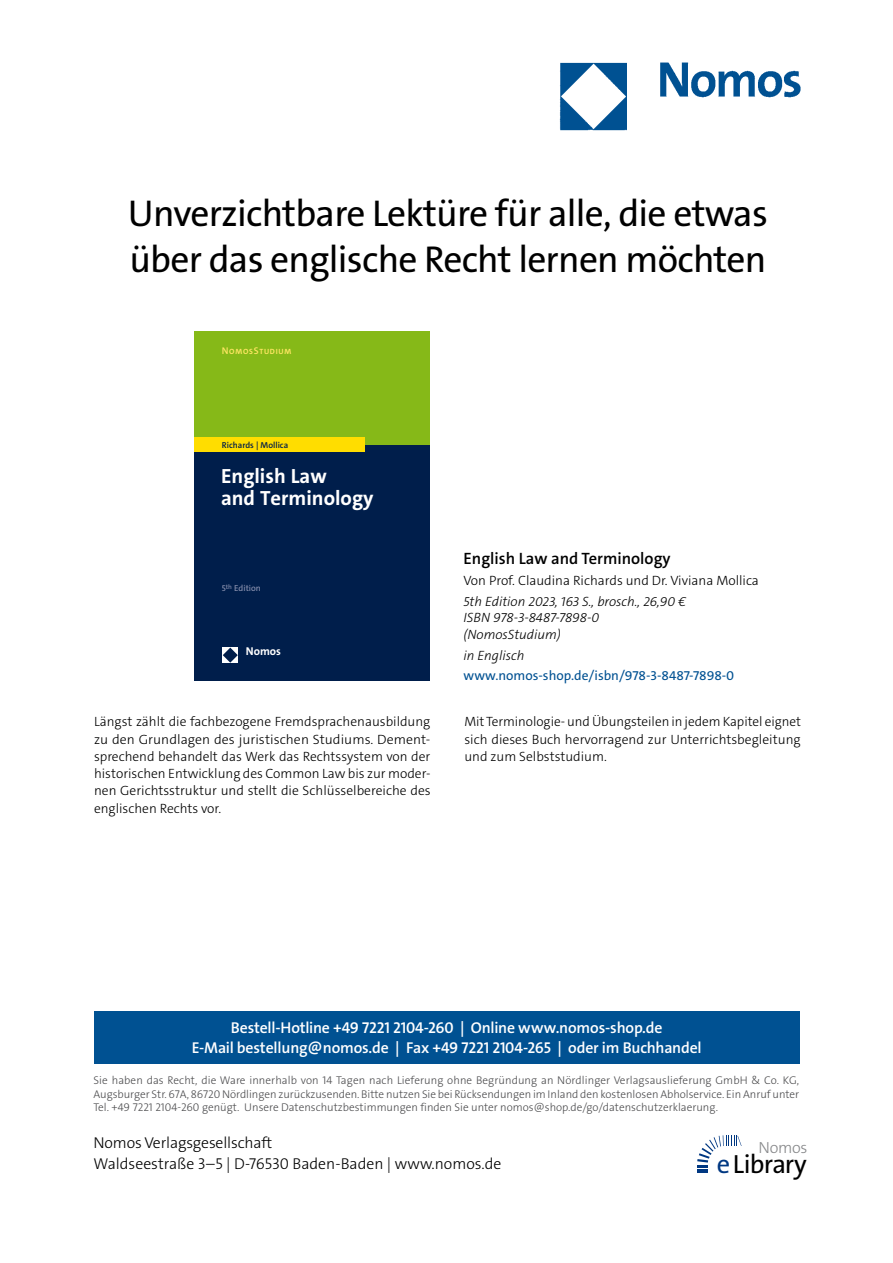
<style>
.page{position:relative;width:893px;height:1263px;background:#fff}
.page>*{position:absolute;margin:0;border:0;box-sizing:border-box;transform-origin:0 0}
.t1{font:37.5px/46.5px "The Sans Os F";letter-spacing:-.02em;color:#000}
.t2{font:26.4px "The Sans Os F";letter-spacing:-.03em;color:#000}
.t3{font:700 20.7px/21.8px "The Sans C5";color:#fff}
.t4{font:600 16.5px "The Sans C5";color:#000}
.t5{font:300 16.2px "The Sans Os F";letter-spacing:-.02em;color:#87888a}
.t6{font:600 15.75px/21px "The Sans Os F";letter-spacing:-.01em;color:#fff;text-align:center}
.t7{font:300 15.75px/21px "The Sans Os F";color:#000}
.t8{font:300 13.5px/17.2px "The Sans C5";color:#000;text-align:justify}
.t9{font:italic 300 13.5px/16.5px "The Sans C5";color:#000}
.t10{font:13.5px "The Sans C5";color:#005192}
.t11{font:700 11.4px "The Sans C5";color:#fff}
.t12{font:300 11.25px/13.5px "The Sans Os F";color:#4b4b4d;text-align:justify}
.t13{font:600 8.7px "The Sans C5";color:#001e4b}
.t14{font:8.7px "The Sans C5";color:#9298b5}
.t15{font:700 7.65px "The Sans C5";letter-spacing:.1em;color:#ffe663}
.s1{font-weight:600;font-size:9.75px}
.s2{color:#003882}
</style>
<div class="page">
<img style="left:559px;top:62px;width:242px;height:69px">
<div style="left:94px;top:1011px;width:705px;height:52px;background:#005192"></div>
<svg style="left:697px;top:1135px;width:45px;height:38px"></svg>
<div style="left:194px;top:445px;width:236px;height:235px;background:#001e4b"></div>
<div style="left:194px;top:331px;width:236px;height:114px;background:#86b918"></div>
<div style="left:194px;top:438px;width:171px;height:14px;background:#fd0"></div>
<div style="left:223px;top:647px;width:15px;height:16px;background:#fff"></div>
<svg style="left:223px;top:648px;width:15px;height:15px"></svg>
<h1 class="t1" style="left:128px;top:194px;width:641px">Unverzichtbare Lektüre für alle, die etwas über das englische Recht lernen möchten</h1>
<p class="t15" style="left:222px;top:347px;width:71px"><span class="s1">N</span>OMOS<span class="s1">S</span>TUDIUM</p>
<p class="t13" style="left:222px;top:439px;width:68px">Richards | Mollica</p>
<h3 class="t3" style="left:221px;top:465px;width:154px">English Law<br>and Terminology</h3>
<p class="t14" style="left:222px;top:582px;width:41px">5<sup>th</sup> Edition</p>
<p class="t11" style="left:246px;top:644px;width:37px">Nomos</p>
<p class="t4" style="left:463px;top:548px;width:209px">English Law and Terminology</p>
<p class="t8" style="left:463px;top:572px;width:297px">Von Prof. Claudina Richards und Dr. Viviana Mollica</p>
<p class="t9" style="left:463px;top:593px;width:224px">5th Edition 2023, 163 S., brosch., 26,90 €<br>ISBN 978-3-8487-7898-0 (NomosStudium)</p>
<p class="t9" style="left:463px;top:647px;width:63px">in Englisch</p>
<p class="t10" style="left:463px;top:667px;width:272px">www.nomos-shop.de/isbn/978-3-8487-7898-0</p>
<p class="t8" style="left:94px;top:713px;width:338px">Längst zählt die fachbezogene Fremdsprachenausbildung zu den Grundlagen des juristischen Studiums. Dement&shy;sprechend behandelt das Werk das Rechtssystem von der historischen Entwicklung des Common Law bis zur moder&shy;nen Gerichtsstruktur und stellt die Schlüsselbereiche des englischen Rechts vor.</p>
<p class="t8" style="left:464px;top:713px;width:338px">Mit Terminologie- und Übungsteilen in jedem Kapitel eignet sich dieses Buch hervorragend zur Unterrichtsbegleitung und zum Selbststudium.</p>
<p class="t6" style="left:192px;top:1017px;width:511px">Bestell-Hotline +49 7221 2104-260 | Online www.nomos-shop.de<br>E-Mail bestellung@nomos.de | Fax +49 7221 2104-265 | oder im Buchhandel</p>
<p class="t12" style="left:94px;top:1074px;width:707px">Sie haben das Recht, die Ware innerhalb von 14 Tagen nach Lieferung ohne Begründung an Nördlinger Verlagsauslieferung GmbH &amp; Co. KG, Augsburger Str. 67A, 86720 Nördlingen zurückzusenden. Bitte nutzen Sie bei Rücksendungen im Inland den kostenlosen Abholservice. Ein Anruf unter Tel. +49 7221 2104-260 genügt. Unsere Datenschutzbestimmungen finden Sie unter nomos@shop.de/go/datenschutzerklaerung.</p>
<p class="t7" style="left:94px;top:1133px;width:409px">Nomos Verlagsgesellschaft<br>Waldseestraße 3–5 | D-76530 Baden-Baden | www.nomos.de</p>
<p class="t5" style="left:758px;top:1137px;width:51px">Nomos</p>
<h2 class="t2" style="left:717px;top:1153px;width:91px"><span class="s2">e</span>Library</h2>
</div>
